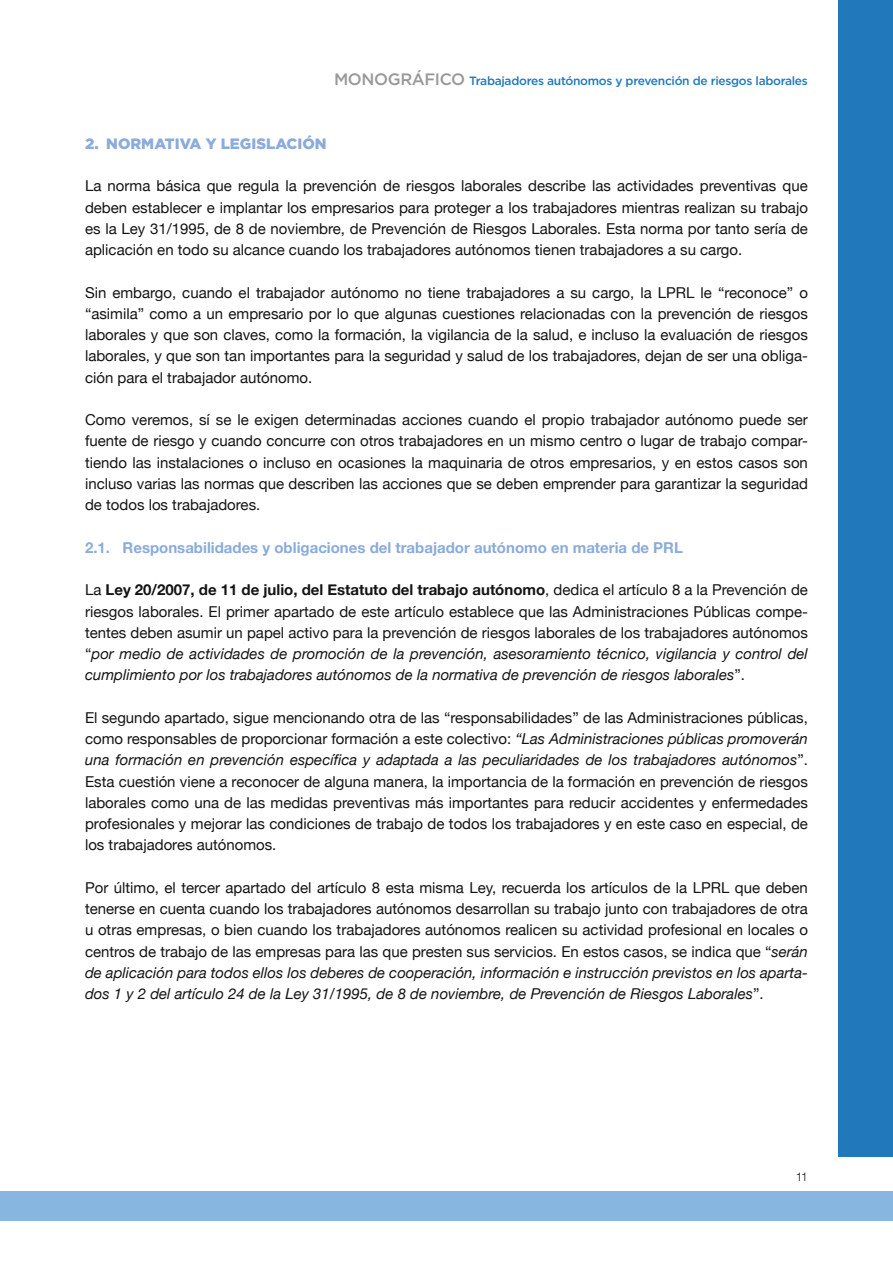
<style>
.page{position:relative;width:893px;height:1263px;background:#fff}
.page>*{position:absolute;margin:0;border:0;box-sizing:border-box;transform-origin:0 0}
.t1{font:15px/21.3px "Helvetica Neue";color:#131413;text-align:justify}
.t2{font:700 15px "Helvetica Neue";color:#8babdb}
.t3{font:900 15px "Gotham";color:#8babdb}
.t4{font:500 12px "Gotham";letter-spacing:-.025em;color:#2178ba}
.t5{font:300 12px "Helvetica Neue";color:#131413}
.s1{font-size:16.5px;color:#999}
.s2{font-weight:700}
.s3{font-style:italic}
</style>
<div class="page">
<div style="left:0;top:1191px;width:893px;height:29px;background:#87b7e0"></div>
<div style="left:838px;top:0;width:55px;height:1157px;background:#2178ba"></div>
<p class="t4" style="left:334px;top:73px;width:475px"><span class="s1">MONOGRÁFICO</span> Trabajadores autónomos y prevención de riesgos laborales</p>
<p class="t3" style="left:85px;top:133px;width:243px">2. NORMATIVA Y LEGISLACIÓN</p>
<p class="t1" style="left:85px;top:176px;width:724px">La norma básica que regula la prevención de riesgos laborales describe las actividades preventivas que deben establecer e implantar los empresarios para proteger a los trabajadores mientras realizan su trabajo es la Ley 31/1995, de 8 de noviembre, de Prevención de Riesgos Laborales. Esta norma por tanto sería de aplicación en todo su alcance cuando los trabajadores autónomos tienen trabajadores a su cargo.</p>
<p class="t1" style="left:85px;top:283px;width:724px">Sin embargo, cuando el trabajador autónomo no tiene trabajadores a su cargo, la LPRL le “reconoce” o “asimila” como a un empresario por lo que algunas cuestiones relacionadas con la prevención de riesgos laborales y que son claves, como la formación, la vigilancia de la salud, e incluso la evaluación de riesgos laborales, y que son tan importantes para la seguridad y salud de los trabajadores, dejan de ser una obliga&shy;ción para el trabajador autónomo.</p>
<p class="t1" style="left:85px;top:410px;width:724px">Como veremos, sí se le exigen determinadas acciones cuando el propio trabajador autónomo puede ser fuente de riesgo y cuando concurre con otros trabajadores en un mismo centro o lugar de trabajo compar&shy;tiendo las instalaciones o incluso en ocasiones la maquinaria de otros empresarios, y en estos casos son incluso varias las normas que describen las acciones que se deben emprender para garantizar la seguridad de todos los trabajadores.</p>
<p class="t2" style="left:85px;top:536px;width:599px">2.1. Responsabilidades y obligaciones del trabajador autónomo en materia de PRL</p>
<p class="t1" style="left:85px;top:580px;width:724px">La <span class="s2">Ley 20/2007, de 11 de julio, del Estatuto del trabajo autónomo</span>, dedica el artículo 8 a la Prevención de riesgos laborales. El primer apartado de este artículo establece que las Administraciones Públicas compe&shy;tentes deben asumir un papel activo para la prevención de riesgos laborales de los trabajadores autónomos “<span class="s3">por medio de actividades de promoción de la prevención, asesoramiento técnico, vigilancia y control del cumplimiento por los trabajadores autónomos de la normativa de prevención de riesgos laborales</span>”.</p>
<p class="t1" style="left:85px;top:708px;width:724px">El segundo apartado, sigue mencionando otra de las “responsabilidades” de las Administraciones públicas, como responsables de proporcionar formación a este colectivo: <span class="s3">“Las Administraciones públicas promoverán una formación en prevención específica y adaptada a las peculiaridades de los trabajadores autónomos</span>”.<br>Esta cuestión viene a reconocer de alguna manera, la importancia de la formación en prevención de riesgos laborales como una de las medidas preventivas más importantes para reducir accidentes y enfermedades profesionales y mejorar las condiciones de trabajo de todos los trabajadores y en este caso en especial, de los trabajadores autónomos.</p>
<p class="t1" style="left:85px;top:878px;width:724px">Por último, el tercer apartado del artículo 8 esta misma Ley, recuerda los artículos de la LPRL que deben tenerse en cuenta cuando los trabajadores autónomos desarrollan su trabajo junto con trabajadores de otra u otras empresas, o bien cuando los trabajadores autónomos realicen su actividad profesional en locales o centros de trabajo de las empresas para las que presten sus servicios. En estos casos, se indica que “<span class="s3">serán de aplicación para todos ellos los deberes de cooperación, información e instrucción previstos en los aparta&shy;dos 1 y 2 del artículo 24 de la Ley 31/1995, de 8 de noviembre, de Prevención de Riesgos Laborales</span>”.</p>
<p class="t5" style="left:796px;top:1167px;width:14px">11</p>
</div>
